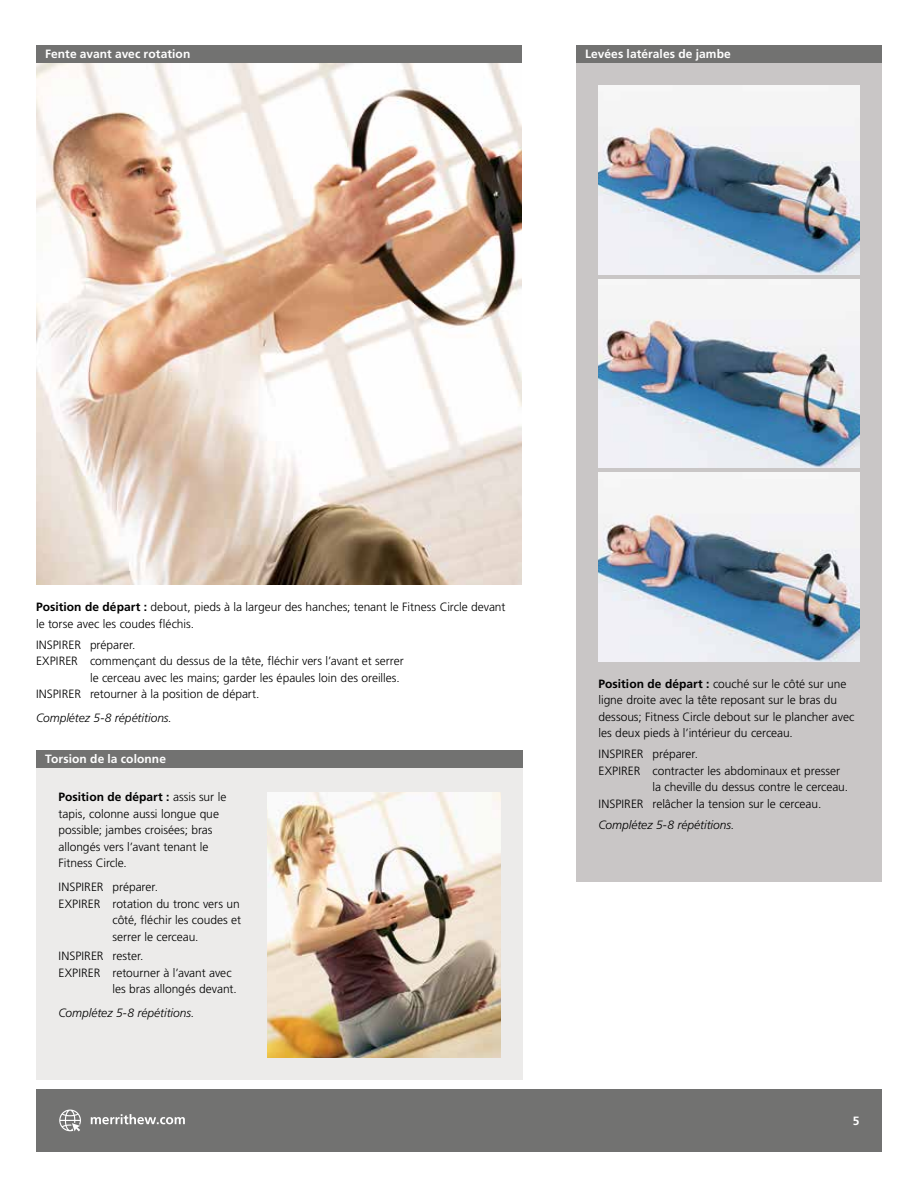
<style>
.page{position:relative;width:918px;height:1188px;background:#fff}
.page>*{position:absolute;margin:0;border:0;box-sizing:border-box;transform-origin:0 0}
.t1{font:300 12px/16.5px "Frutiger LT Std";letter-spacing:-.005em;color:#000}
.t2{font:italic 300 12px "Frutiger LT Std";letter-spacing:-.005em;color:#000}
.t3{font:700 12px "Frutiger LT Std";letter-spacing:.01em;color:#fff}
.s1{font-weight:700}
</style>
<div class="page">
<div style="left:36px;top:1089px;width:846px;height:63px;background:#727271"></div>
<svg style="left:59px;top:1110px;width:22px;height:21px"></svg>
<svg style="left:91px;top:1114px;width:94px;height:10px"></svg>
<div style="left:576px;top:45px;width:306px;height:837px;background:#c9c6c6"></div>
<div style="left:36px;top:766px;width:487px;height:314px;background:#ecebea"></div>
<img style="left:267px;top:792px;width:234px;height:265px">
<img style="left:36px;top:63px;width:486px;height:522px">
<div style="left:36px;top:45px;width:486px;height:18px;background:#727271"></div>
<div style="left:576px;top:45px;width:306px;height:18px;background:#727271"></div>
<div style="left:36px;top:750px;width:487px;height:18px;background:#727271"></div>
<img style="left:598px;top:86px;width:262px;height:188px">
<img style="left:598px;top:279px;width:262px;height:189px">
<img style="left:598px;top:472px;width:262px;height:190px">
<p class="t3" style="left:45px;top:47px;width:147px">Fente avant avec rotation</p>
<p class="t3" style="left:585px;top:47px;width:147px">Levées latérales de jambe</p>
<p class="t1" style="left:36px;top:599px;width:471px"><span class="s1">Position de départ :</span> debout, pieds à la largeur des hanches; tenant le Fitness Circle devant le torse avec les coudes fléchis.</p>
<p class="t1" style="left:36px;top:637px;width:101px">INSPIRER préparer.</p>
<p class="t1" style="left:36px;top:653px;width:369px">EXPIRER commençant du dessus de la tête, fléchir vers l’avant et serrer</p>
<p class="t1" style="left:90px;top:670px;width:311px">le cerceau avec les mains; garder les épaules loin des oreilles.</p>
<p class="t1" style="left:36px;top:686px;width:225px">INSPIRER retourner à la position de départ.</p>
<p class="t2" style="left:36px;top:711px;width:137px">Complétez 5-8 répétitions.</p>
<p class="t3" style="left:45px;top:752px;width:123px">Torsion de la colonne</p>
<p class="t1" style="left:58px;top:789px;width:169px"><span class="s1">Position de départ :</span> assis sur le tapis, colonne aussi longue que possible; jambes croisées; bras allongés vers l’avant tenant le<br>Fitness Circle.</p>
<p class="t1" style="left:58px;top:879px;width:101px">INSPIRER préparer.</p>
<p class="t1" style="left:58px;top:895px;width:183px">EXPIRER rotation du tronc vers un</p>
<p class="t1" style="left:112px;top:912px;width:130px">côté, fléchir les coudes et</p>
<p class="t1" style="left:112px;top:928px;width:88px">serrer le cerceau.</p>
<p class="t1" style="left:58px;top:948px;width:87px">INSPIRER rester.</p>
<p class="t1" style="left:58px;top:964px;width:175px">EXPIRER retourner à l’avant avec</p>
<p class="t1" style="left:112px;top:981px;width:126px">les bras allongés devant.</p>
<p class="t2" style="left:58px;top:1006px;width:137px">Complétez 5-8 répétitions.</p>
<p class="t1" style="left:598px;top:676px;width:258px"><span class="s1">Position de départ :</span> couché sur le côté sur une ligne droite avec la tête reposant sur le bras du dessous; Fitness Circle debout sur le plancher avec les deux pieds à l’intérieur du cerceau.</p>
<p class="t1" style="left:598px;top:746px;width:101px">INSPIRER préparer.</p>
<p class="t1" style="left:598px;top:763px;width:243px">EXPIRER contracter les abdominaux et presser</p>
<p class="t1" style="left:652px;top:779px;width:197px">la cheville du dessus contre le cerceau.</p>
<p class="t1" style="left:598px;top:796px;width:224px">INSPIRER relâcher la tension sur le cerceau.</p>
<p class="t2" style="left:598px;top:818px;width:138px">Complétez 5-8 répétitions.</p>
<p class="t3" style="left:853px;top:1114px;width:8px">5</p>
</div>
